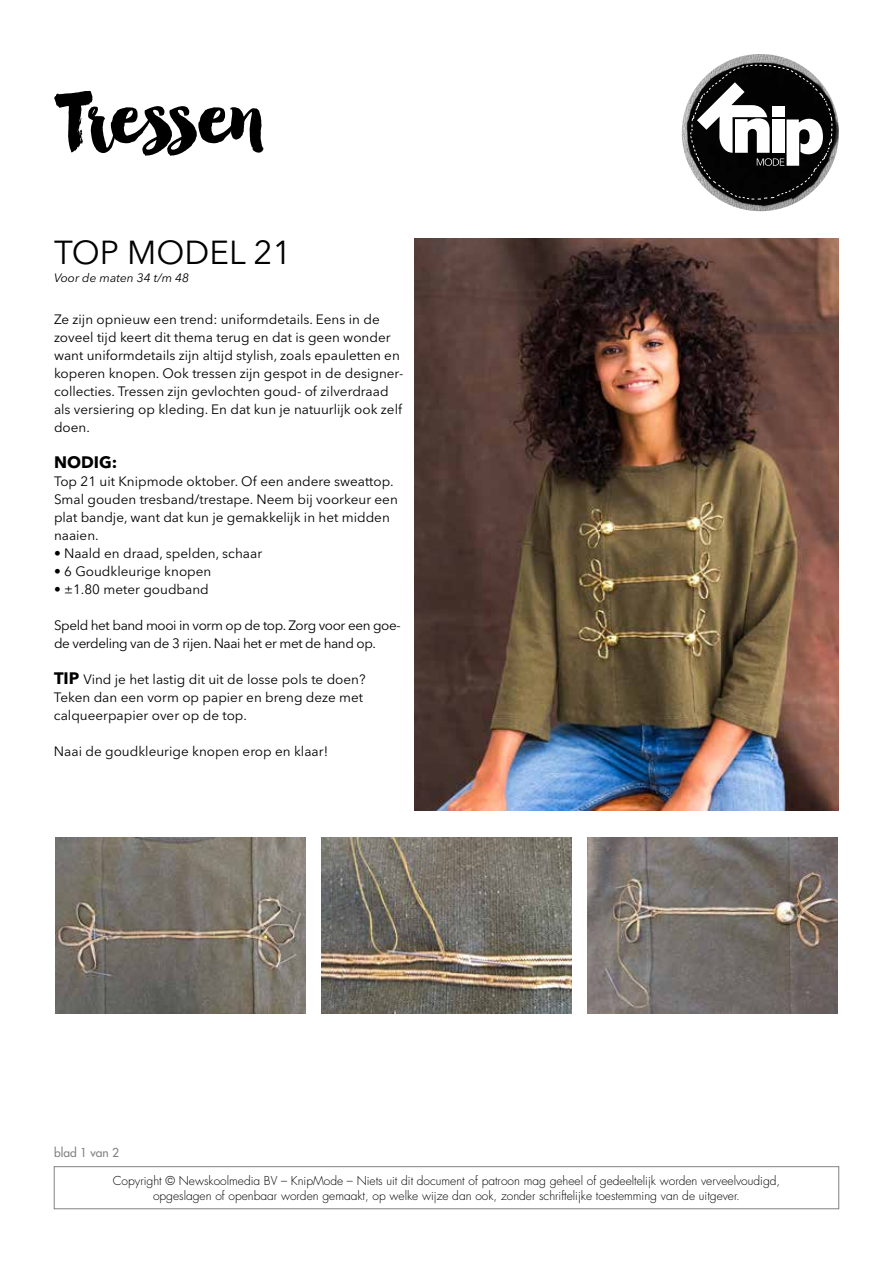
<style>
.page{position:relative;width:893px;height:1263px;background:#fff}
.page>*{position:absolute;margin:0;border:0;box-sizing:border-box;transform-origin:0 0}
.t1{font:96.6px "Manhattan Darling";letter-spacing:-.02em;color:#000}
.t2{font:33px "Avenir Next LT Pro";color:#000}
.t3{font:700 16.5px "Avenir Next LT Pro";color:#000}
.t4{font:13.5px/18px "Avenir Next LT Pro";color:#000}
.t5{font:13.5px/18px "Avenir Next LT Pro";letter-spacing:-.03em;color:#000}
.t6{font:300 12px/14.4px "Futura Std";color:#000;text-align:center}
.t7{font:italic 12px "Avenir Next LT Pro";color:#000}
.t8{font:500 12px "Futura Std";color:#838283}
.s1{font-weight:700;font-size:16.5px}
</style>
<div class="page">
<div style="left:54px;top:1166px;width:785px;height:43px;border:1px solid #838283"></div>
<img style="left:682px;top:54px;width:157px;height:157px;border-radius:79px">
<svg style="left:690px;top:65px;width:142px;height:135px"></svg>
<img style="left:415px;top:239px;width:424px;height:571px">
<img style="left:321px;top:838px;width:250px;height:175px">
<img style="left:56px;top:838px;width:250px;height:175px">
<img style="left:587px;top:838px;width:250px;height:175px">
<h1 class="t1" style="left:54px;top:84px;width:211px">Tressen</h1>
<h2 class="t2" style="left:54px;top:233px;width:239px">TOP MODEL 21</h2>
<p class="t7" style="left:54px;top:270px;width:137px">Voor de maten 34 t/m 48</p>
<p class="t4" style="left:54px;top:310px;width:351px">Ze zijn opnieuw een trend: uniformdetails. Eens in de zoveel tijd keert dit thema terug en dat is geen wonder want uniformdetails zijn altijd stylish, zoals epauletten en koperen knopen. Ook tressen zijn gespot in de designer&shy;collecties. Tressen zijn gevlochten goud- of zilverdraad als versiering op kleding. En dat kun je natuurlijk ook zelf doen.</p>
<p class="t3" style="left:54px;top:452px;width:65px">NODIG:</p>
<p class="t4" style="left:54px;top:472px;width:345px">Top 21 uit Knipmode oktober. Of een andere sweattop.<br>Smal gouden tresband/trestape. Neem bij voorkeur een plat bandje, want dat kun je gemakkelijk in het midden naaien.</p>
<p class="t4" style="left:54px;top:544px;width:210px">• Naald en draad, spelden, schaar</p>
<p class="t4" style="left:54px;top:562px;width:159px">• 6 Goudkleurige knopen</p>
<p class="t4" style="left:54px;top:580px;width:156px">• ±1.80 meter goudband</p>
<p class="t5" style="left:54px;top:616px;width:348px">Speld het band mooi in vorm op de top. Zorg voor een goe&shy;de verdeling van de 3 rijen. Naai het er met de hand op.</p>
<p class="t4" style="left:54px;top:670px;width:313px"><span class="s1">TIP</span> Vind je het lastig dit uit de losse pols te doen?<br>Teken dan een vorm op papier en breng deze met calqueerpapier over op de top.</p>
<p class="t4" style="left:54px;top:742px;width:276px">Naai de goudkleurige knopen erop en klaar!</p>
<p class="t8" style="left:54px;top:1145px;width:67px">blad 1 van 2</p>
<p class="t6" style="left:113px;top:1174px;width:669px">Copyright © Newskoolmedia BV – KnipMode – Niets uit dit document of patroon mag geheel of gedeeltelijk worden verveelvoudigd, opgeslagen of openbaar worden gemaakt, op welke wijze dan ook, zonder schriftelijke toestemming van de uitgever.</p>
</div>
